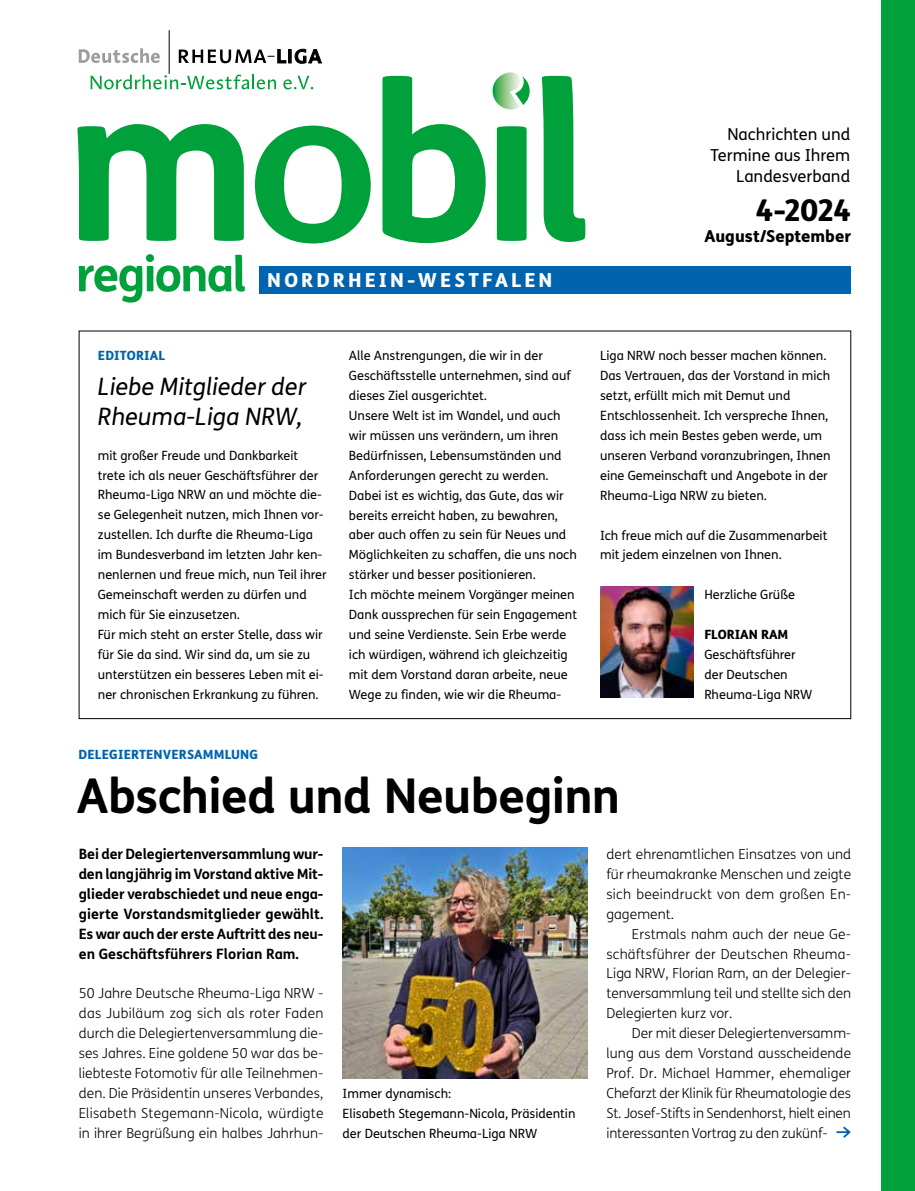
<style>
.page{position:relative;width:915px;height:1191px;background:#fff}
.page>*{position:absolute;margin:0;border:0;box-sizing:border-box;transform-origin:0 0}
.t1{font:700 48px "FS Me";letter-spacing:-.015em;color:#000}
.t2{font:800 30px "FS Me";color:#000}
.t3{font:italic 24px/30px "FS Me";color:#000}
.t4{font:800 19.35px "FS Me";letter-spacing:.16em;color:#fff}
.t5{font:16.5px/21px "FS Me";letter-spacing:-.005em;color:#000;text-align:right}
.t6{font:800 16.5px "FS Me";color:#000}
.t7{font:700 14.25px/20px "FS Me";color:#000;text-align:justify}
.t8{font:300 13.8px/20px "FS Me";color:#000;text-align:justify}
.t9{font:12.75px/20px "FS Me";color:#000}
.t10{font:800 12.75px "FS Me";letter-spacing:.01em;color:#0063af}
.t11{font:800 12.75px "FS Me";color:#000}
</style>
<div class="page">
<svg style="left:79px;top:48px;width:81px;height:15px"></svg>
<hr style="left:169px;top:30px;width:1px;height:44px;background:#000">
<svg style="left:179px;top:49px;width:142px;height:14px"></svg>
<svg style="left:91px;top:75px;width:163px;height:1px"></svg>
<div style="left:880px;top:0;width:34px;height:1191px;background:#00a13a"></div>
<img style="left:342px;top:847px;width:245px;height:231px">
<svg style="left:79px;top:254px;width:166px;height:49px"></svg>
<div style="left:259px;top:266px;width:591px;height:27px;background:#0063af"></div>
<svg style="left:77px;top:76px;width:508px;height:167px"></svg>
<svg style="left:492px;top:72px;width:37px;height:37px"></svg>
<img style="left:600px;top:587px;width:93px;height:110px">
<svg style="left:836px;top:1126px;width:14px;height:11px"></svg>
<h3 class="t4" style="left:267px;top:265px;width:286px">NORDRHEIN-WESTFALEN</h3>
<p class="t5" style="left:710px;top:123px;width:141px">Nachrichten und<br>Termine aus Ihrem<br>Landesverband</p>
<h2 class="t2" style="left:755px;top:186px;width:97px">4-2024</h2>
<p class="t6" style="left:704px;top:223px;width:148px">August/September</p>
<p class="t10" style="left:98px;top:345px;width:69px">EDITORIAL</p>
<h3 class="t3" style="left:98px;top:371px;width:209px">Liebe Mitglieder der<br>Rheuma-Liga NRW,</h3>
<p class="t9" style="left:98px;top:445px;width:230px">mit großer Freude und Dankbarkeit trete ich als neuer Geschäftsführer der Rheuma-Liga NRW an und möchte die&shy;se Gelegenheit nutzen, mich Ihnen vor&shy;zustellen. Ich durfte die Rheuma-Liga im Bundesverband im letzten Jahr ken&shy;nenlernen und freue mich, nun Teil ihrer Gemeinschaft werden zu dürfen und mich für Sie einzusetzen.<br>Für mich steht an erster Stelle, dass wir für Sie da sind. Wir sind da, um sie zu unterstützen ein besseres Leben mit ei&shy;ner chronischen Erkrankung zu führen.</p>
<p class="t10" style="left:79px;top:744px;width:181px">DELEGIERTENVERSAMMLUNG</p>
<p class="t9" style="left:349px;top:345px;width:229px">Alle Anstrengungen, die wir in der Geschäftsstelle unternehmen, sind auf dieses Ziel ausgerichtet.<br>Unsere Welt ist im Wandel, und auch wir müssen uns verändern, um ihren Bedürfnissen, Lebensumständen und Anforderungen gerecht zu werden.<br>Dabei ist es wichtig, das Gute, das wir bereits erreicht haben, zu bewahren, aber auch offen zu sein für Neues und Möglichkeiten zu schaffen, die uns noch stärker und besser positionieren.<br>Ich möchte meinem Vorgänger meinen Dank aussprechen für sein Engagement und seine Verdienste. Sein Erbe werde ich würdigen, während ich gleichzeitig mit dem Vorstand daran arbeite, neue Wege zu finden, wie wir die Rheuma-</p>
<p class="t9" style="left:600px;top:345px;width:232px">Liga NRW noch besser machen können.<br>Das Vertrauen, das der Vorstand in mich setzt, erfüllt mich mit Demut und Entschlossenheit. Ich verspreche Ihnen, dass ich mein Bestes geben werde, um unseren Verband voranzubringen, Ihnen eine Gemeinschaft und Angebote in der Rheuma-Liga NRW zu bieten.</p>
<p class="t9" style="left:600px;top:525px;width:229px">Ich freue mich auf die Zusammenarbeit mit jedem einzelnen von Ihnen.</p>
<p class="t9" style="left:704px;top:584px;width:92px">Herzliche Grüße</p>
<p class="t11" style="left:704px;top:624px;width:86px">FLORIAN RAM</p>
<p class="t9" style="left:704px;top:644px;width:109px">Geschäftsführer der Deutschen<br>Rheuma-Liga NRW</p>
<h1 class="t1" style="left:77px;top:758px;width:544px">Abschied und Neubeginn</h1>
<p class="t7" style="left:79px;top:843px;width:246px">Bei der Delegiertenversammlung wur&shy;den langjährig im Vorstand aktive Mit&shy;glieder verabschiedet und neue enga&shy;gierte Vorstandsmitglieder gewählt.<br>Es war auch der erste Auftritt des neu&shy;en Geschäftsführers Florian Ram.</p>
<p class="t8" style="left:79px;top:983px;width:246px">50 Jahre Deutsche Rheuma-Liga NRW - das Jubiläum zog sich als roter Faden durch die Delegiertenversammlung die&shy;ses Jahres. Eine goldene 50 war das be&shy;liebteste Fotomotiv für alle Teilnehmen&shy;den. Die Präsidentin unseres Verbandes, Elisabeth Stegemann-Nicola, würdigte in ihrer Begrüßung ein halbes Jahrhun-</p>
<p class="t9" style="left:342px;top:1083px;width:234px">Immer dynamisch:<br>Elisabeth Stegemann-Nicola, Präsidentin der Deutschen Rheuma-Liga NRW</p>
<p class="t8" style="left:606px;top:843px;width:246px">dert ehrenamtlichen Einsatzes von und für rheumakranke Menschen und zeigte sich beeindruckt von dem großen En&shy;gagement.</p>
<p class="t8" style="left:606px;top:923px;width:246px;text-indent:26px">Erstmals nahm auch der neue Ge&shy;schäftsführer der Deutschen Rheuma-Liga NRW, Florian Ram, an der Delegier&shy;tenversammlung teil und stellte sich den Delegierten kurz vor.</p>
<p class="t8" style="left:606px;top:1023px;width:246px;text-indent:26px">Der mit dieser Delegiertenversamm&shy;lung aus dem Vorstand ausscheidende Prof. Dr. Michael Hammer, ehemaliger Chefarzt der Klinik für Rheumatologie des St. Josef-Stifts in Sendenhorst, hielt einen interessanten Vortrag zu den zukünf-</p>
</div>
